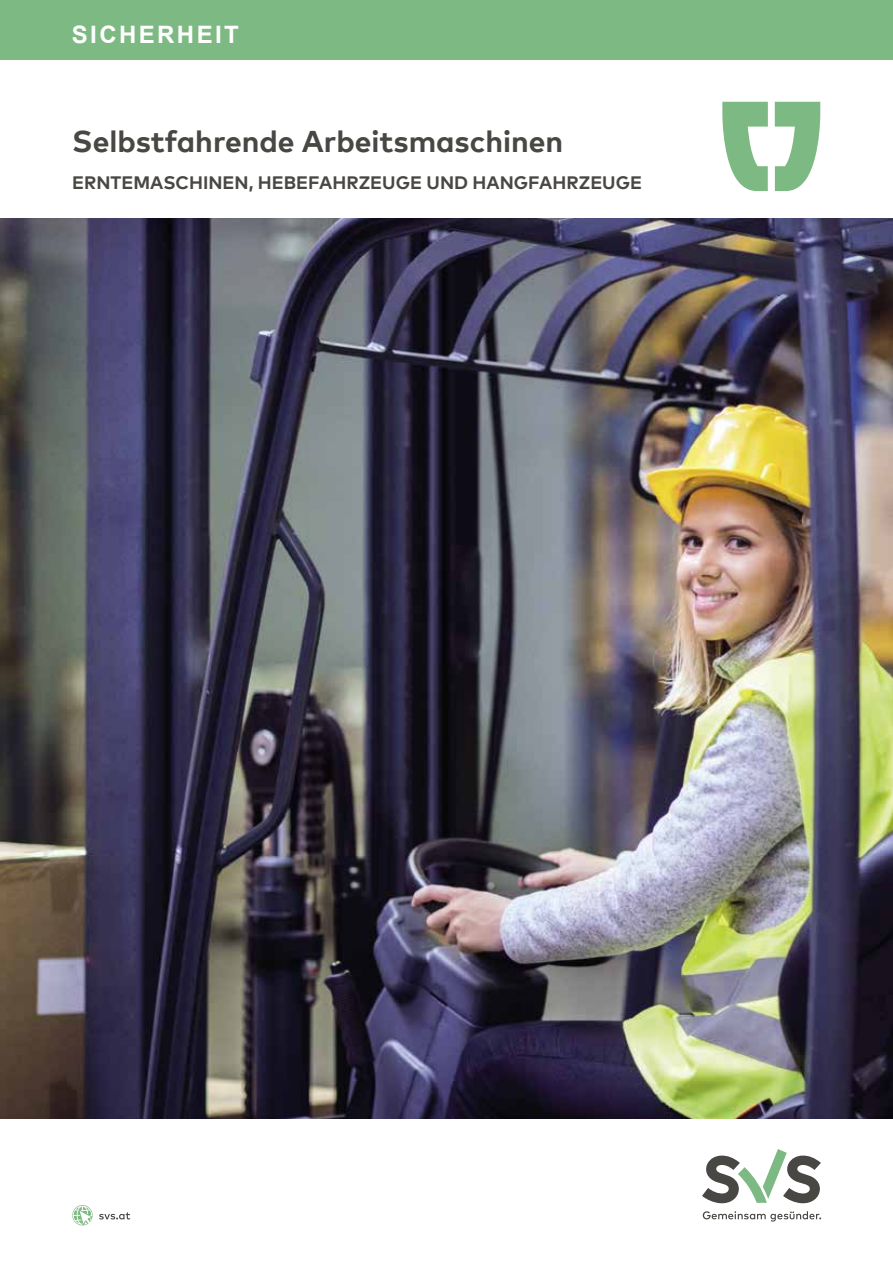
<style>
.page{position:relative;width:893px;height:1263px;background:#fff}
.page>*{position:absolute;margin:0;border:0;box-sizing:border-box;transform-origin:0 0}
.t1{font:700 30px "Mark Offc Pro";color:#484743}
.t2{font:700 24px "Arial";letter-spacing:.1em;color:#fff}
.t3{font:700 18px "Mark Offc Pro";color:#484743}
</style>
<div class="page">
<svg style="left:702px;top:1149px;width:119px;height:55px"></svg>
<svg style="left:703px;top:1211px;width:118px;height:10px"></svg>
<svg style="left:72px;top:1205px;width:21px;height:20px"></svg>
<svg style="left:99px;top:1212px;width:31px;height:7px"></svg>
<div style="left:0;top:0;width:893px;height:60px;background:#7db982"></div>
<svg style="left:722px;top:102px;width:46px;height:89px"></svg>
<svg style="left:775px;top:102px;width:45px;height:89px"></svg>
<img style="left:0;top:218px;width:893px;height:900px">
<h2 class="t2" style="left:72px;top:18px;width:168px">SICHERHEIT</h2>
<h1 class="t1" style="left:72px;top:118px;width:492px">Selbstfahrende Arbeitsmaschinen</h1>
<p class="t3" style="left:72px;top:169px;width:571px">ERNTEMASCHINEN, HEBEFAHRZEUGE UND HANGFAHRZEUGE</p>
</div>
